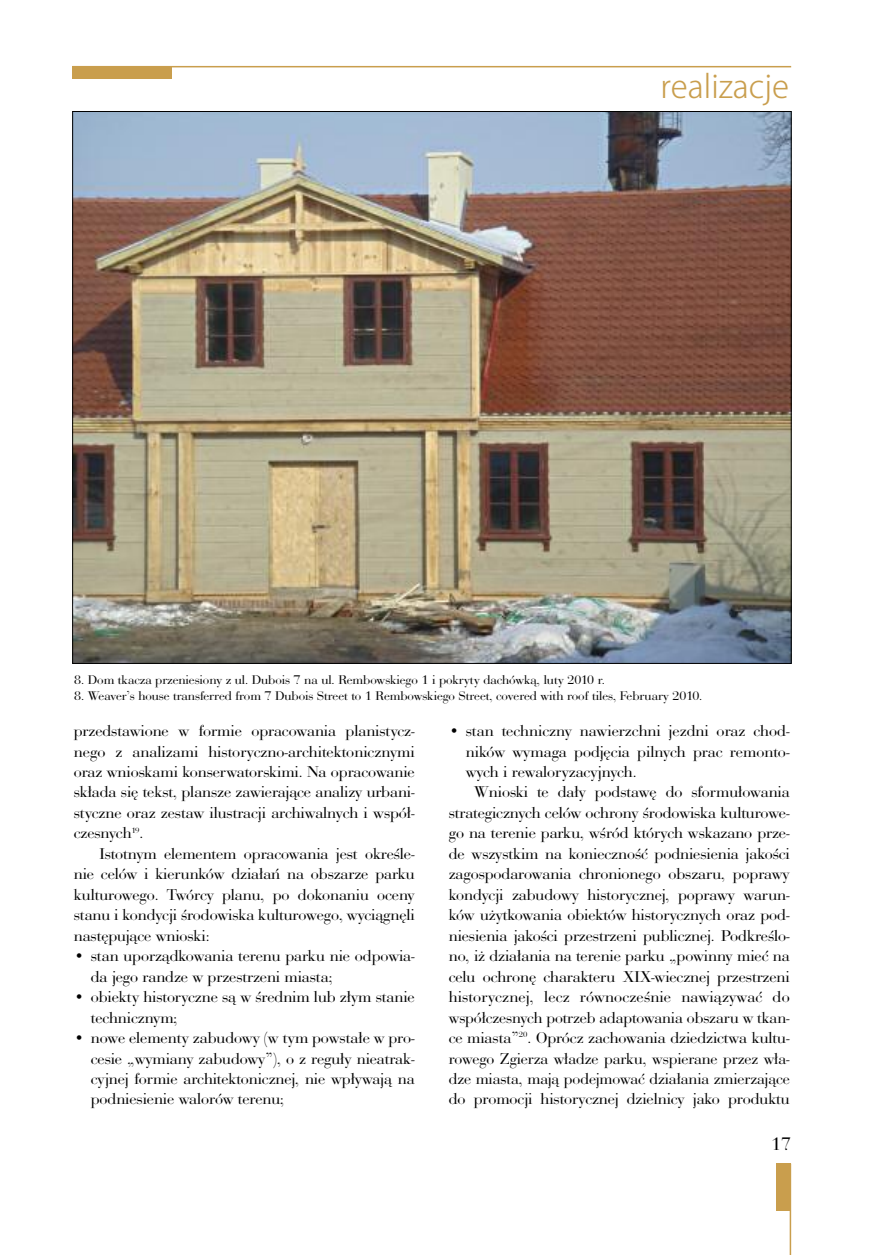
<style>
.page{position:relative;width:872px;height:1255px;background:#fff}
.page>*{position:absolute;margin:0;border:0;box-sizing:border-box;transform-origin:0 0}
.t1{font:300 31.5px "Koz Go Pro";color:#c99e4d}
.t2{font:18px "Pbauer Bodoni Roman";color:#000}
.t3{font:16.2px/20.4px "Bauer Bod DOT";color:#000;text-align:justify}
.t4{font:13.05px "Bauer Bod DOT";color:#000}
</style>
<div class="page">
<div style="left:72px;top:66px;width:99px;height:13px;background:#c99e4d"></div>
<hr style="left:72px;top:66px;width:719px;height:1px;background:#c99e4d">
<div style="left:776px;top:1163px;width:15px;height:47px;background:#c99e4d"></div>
<hr style="left:789px;top:1163px;width:2px;height:91px;background:#c99e4d">
<img style="left:74px;top:113px;width:715px;height:548px">
<h1 class="t1" style="left:660px;top:65px;width:130px">realizacje</h1>
<p class="t4" style="left:74px;top:672px;width:532px">8. Dom tkacza przeniesiony z ul. Dubois 7 na ul. Rembowskiego 1 i pokryty dachówką, luty 2010 r.</p>
<p class="t4" style="left:74px;top:687px;width:630px">8. Weaver’s house transferred from 7 Dubois Street to 1 Rembowskiego Street, covered with roof tiles, February 2010.</p>
<p class="t3" style="left:74px;top:720px;width:342px">przedstawione w formie opracowania planistycz&shy;nego z analizami historyczno-architektonicznymi oraz wnioskami konserwatorskimi. Na opracowanie składa się tekst, plansze zawierające analizy urbani&shy;styczne oraz zestaw ilustracji archiwalnych i współ&shy;czesnych<sup>19</sup>.</p>
<p class="t3" style="left:74px;top:843px;width:342px;text-indent:26px">Istotnym elementem opracowania jest określe&shy;nie celów i kierunków działań na obszarze parku kulturowego. Twórcy planu, po dokonaniu oceny stanu i kondycji środowiska kulturowego, wyciągnęli następujące wnioski:</p>
<p class="t3" style="left:91px;top:945px;width:325px;text-indent:-17px">• stan uporządkowania terenu parku nie odpowia&shy;da jego randze w przestrzeni miasta;</p>
<p class="t3" style="left:91px;top:986px;width:325px;text-indent:-17px">• obiekty historyczne są w średnim lub złym stanie technicznym;</p>
<p class="t3" style="left:91px;top:1027px;width:325px;text-indent:-17px">• nowe elementy zabudowy (w tym powstałe w pro&shy;cesie „wymiany zabudowy”), o z reguły nieatrak&shy;cyjnej formie architektonicznej, nie wpływają na podniesienie walorów terenu;</p>
<p class="t3" style="left:449px;top:720px;width:342px">• stan techniczny nawierzchni jezdni oraz chod-</p>
<p class="t3" style="left:466px;top:740px;width:325px">ników wymaga podjęcia pilnych prac remonto-</p>
<p class="t3" style="left:466px;top:761px;width:172px">wych i rewaloryzacyjnych.</p>
<p class="t3" style="left:474px;top:781px;width:317px">Wnioski te dały podstawę do sformułowania</p>
<p class="t3" style="left:449px;top:802px;width:342px">strategicznych celów ochrony środowiska kulturowe-</p>
<p class="t3" style="left:449px;top:822px;width:342px">go na terenie parku, wśród których wskazano prze-</p>
<p class="t3" style="left:449px;top:843px;width:342px">de wszystkim na konieczność podniesienia jakości</p>
<p class="t3" style="left:449px;top:863px;width:342px">zagospodarowania chronionego obszaru, poprawy</p>
<p class="t3" style="left:449px;top:884px;width:342px">kondycji zabudowy historycznej, poprawy warun-</p>
<p class="t3" style="left:449px;top:904px;width:342px">ków użytkowania obiektów historycznych oraz pod-</p>
<p class="t3" style="left:449px;top:924px;width:342px">niesienia jakości przestrzeni publicznej. Podkreślo-</p>
<p class="t3" style="left:449px;top:945px;width:342px">no, iż działania na terenie parku „powinny mieć na</p>
<p class="t3" style="left:449px;top:965px;width:342px">celu ochronę charakteru XIX-wiecznej przestrzeni</p>
<p class="t3" style="left:449px;top:986px;width:342px">historycznej, lecz równocześnie nawiązywać do</p>
<p class="t3" style="left:449px;top:1006px;width:342px">współczesnych potrzeb adaptowania obszaru w tkan-</p>
<p class="t3" style="left:449px;top:1027px;width:342px">ce miasta”<sup>20</sup>. Oprócz zachowania dziedzictwa kultu-</p>
<p class="t3" style="left:449px;top:1047px;width:342px">rowego Zgierza władze parku, wspierane przez wła-</p>
<p class="t3" style="left:449px;top:1068px;width:342px">dze miasta, mają podejmować działania zmierzające</p>
<p class="t3" style="left:449px;top:1088px;width:342px">do promocji historycznej dzielnicy jako produktu</p>
<p class="t2" style="left:771px;top:1132px;width:22px">17</p>
</div>
